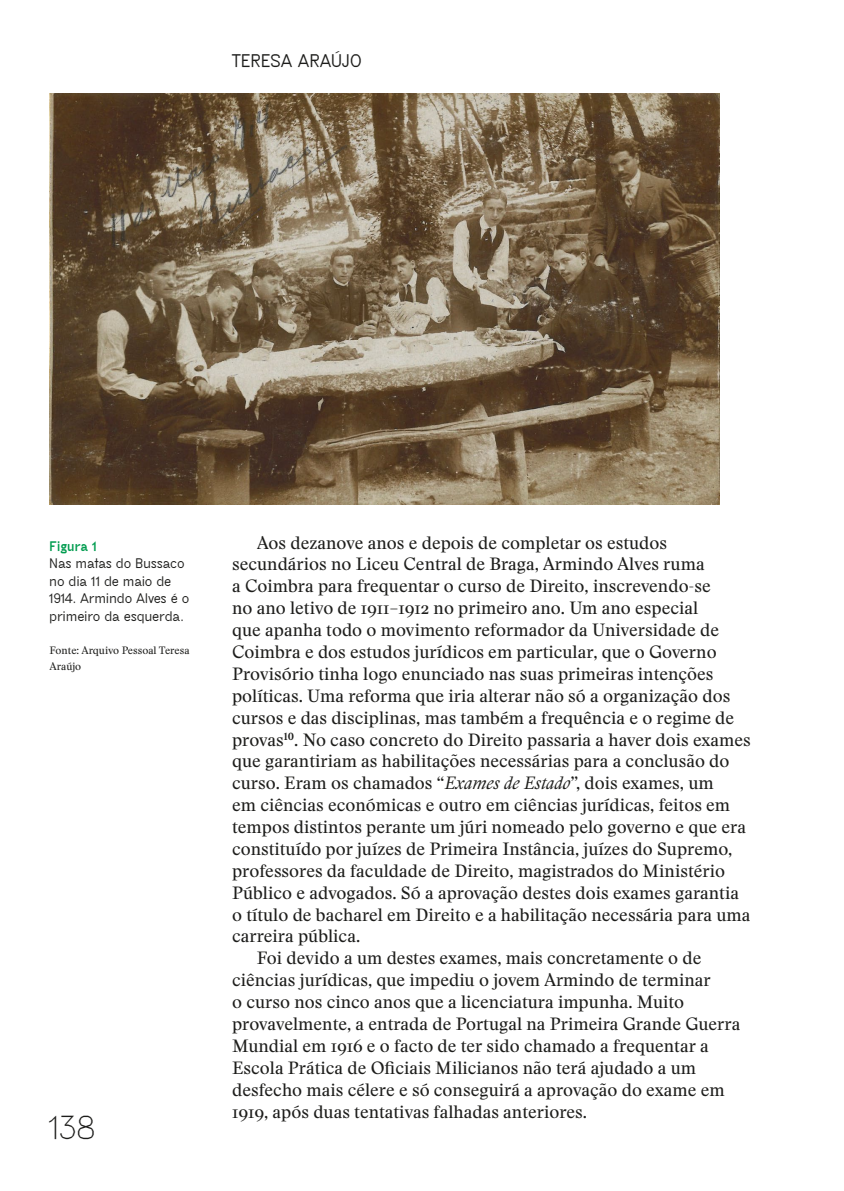
<style>
.page{position:relative;width:844px;height:1191px;background:#fff}
.page>*{position:absolute;margin:0;border:0;box-sizing:border-box;transform-origin:0 0}
.t1{font:31.5px "MAD Sans Fill";color:#1d1d1b}
.t2{font:17.5px "Stanley";color:#1d1d1b}
.t3{font:700 17.32px "MAD Sans Fill";color:#1d1d1b}
.t4{font:700 13.12px/17.5px "MAD Sans Fill";color:#1d1d1b}
.t5{font:900 13.12px "MAD Sans Fill";color:#009c4f}
.t6{font:10.5px/15.8px "Stanley";color:#1d1d1b}
.s1{font-style:italic}
</style>
<div class="page">
<img style="left:50px;top:93px;width:669px;height:412px">
<p class="t3" style="left:232px;top:51px;width:131px">TERESA ARAÚJO</p>
<p class="t5" style="left:50px;top:538px;width:49px">Figura 1</p>
<p class="t4" style="left:50px;top:555px;width:141px">Nas matas do Bussaco no dia 11 de maio de<br>1914. Armindo Alves é o primeiro da esquerda.</p>
<p class="t6" style="left:50px;top:642px;width:141px">Fonte: Arquivo Pessoal Teresa<br>Araújo</p>
<h1 class="t1" style="left:50px;top:1110px;width:48px">138</h1>
<p class="t2" style="left:257px;top:530px;width:411px">Aos dezanove anos e depois de completar os estudos</p>
<p class="t2" style="left:232px;top:552px;width:474px">secundários no Liceu Central de Braga, Armindo Alves ruma</p>
<p class="t2" style="left:232px;top:574px;width:480px">a Coimbra para frequentar o curso de Direito, inscrevendo-se</p>
<p class="t2" style="left:232px;top:596px;width:467px">no ano letivo de 1911–1912 no primeiro ano. Um ano especial</p>
<p class="t2" style="left:232px;top:618px;width:488px">que apanha todo o movimento reformador da Universidade de</p>
<p class="t2" style="left:232px;top:640px;width:486px">Coimbra e dos estudos jurídicos em particular, que o Governo</p>
<p class="t2" style="left:232px;top:662px;width:483px">Provisório tinha logo enunciado nas suas primeiras intenções</p>
<p class="t2" style="left:232px;top:684px;width:499px">políticas. Uma reforma que iria alterar não só a organização dos</p>
<p class="t2" style="left:232px;top:705px;width:503px">cursos e das disciplinas, mas também a frequência e o regime de</p>
<p class="t2" style="left:232px;top:727px;width:520px">provas<sup>10</sup>. No caso concreto do Direito passaria a haver dois exames</p>
<p class="t2" style="left:232px;top:749px;width:499px">que garantiriam as habilitações necessárias para a conclusão do</p>
<p class="t2" style="left:232px;top:771px;width:483px">curso. Eram os chamados “<span class="s1">Exames de Estado</span>”, dois exames, um</p>
<p class="t2" style="left:232px;top:793px;width:499px">em ciências económicas e outro em ciências jurídicas, feitos em</p>
<p class="t2" style="left:232px;top:815px;width:515px">tempos distintos perante um júri nomeado pelo governo e que era</p>
<p class="t2" style="left:232px;top:837px;width:502px">constituído por juízes de Primeira Instância, juízes do Supremo,</p>
<p class="t2" style="left:232px;top:859px;width:494px">professores da faculdade de Direito, magistrados do Ministério</p>
<p class="t2" style="left:232px;top:880px;width:508px">Público e advogados. Só a aprovação destes dois exames garantia</p>
<p class="t2" style="left:232px;top:902px;width:520px">o título de bacharel em Direito e a habilitação necessária para uma</p>
<p class="t2" style="left:232px;top:924px;width:129px">carreira pública.</p>
<p class="t2" style="left:257px;top:946px;width:446px">Foi devido a um destes exames, mais concretamente o de</p>
<p class="t2" style="left:232px;top:968px;width:480px">ciências jurídicas, que impediu o jovem Armindo de terminar</p>
<p class="t2" style="left:232px;top:990px;width:453px">o curso nos cinco anos que a licenciatura impunha. Muito</p>
<p class="t2" style="left:232px;top:1012px;width:509px">provavelmente, a entrada de Portugal na Primeira Grande Guerra</p>
<p class="t2" style="left:232px;top:1034px;width:478px">Mundial em 1916 e o facto de ter sido chamado a frequentar a</p>
<p class="t2" style="left:232px;top:1055px;width:465px">Escola Prática de Oficiais Milicianos não terá ajudado a um</p>
<p class="t2" style="left:232px;top:1077px;width:494px">desfecho mais célere e só conseguirá a aprovação do exame em</p>
<p class="t2" style="left:232px;top:1099px;width:356px">1919, após duas tentativas falhadas anteriores.</p>
</div>
